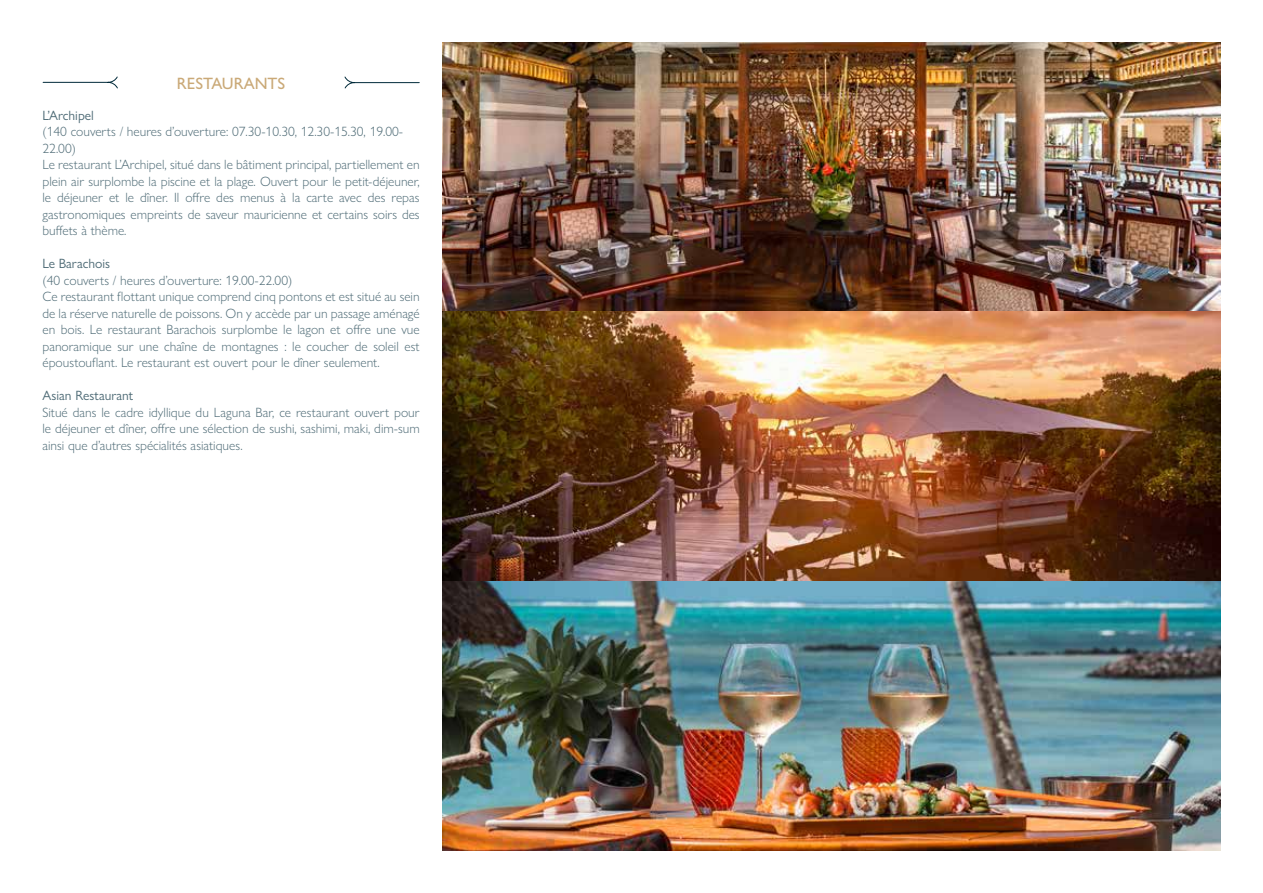
<style>
.page{position:relative;width:1263px;height:893px;background:#fff}
.page>*{position:absolute;margin:0;border:0;box-sizing:border-box;transform-origin:0 0}
.t1{font:500 16.5px "Gill Sans Nova";color:#caa977}
.t2{font:300 13.5px/16.5px "Gill Sans Nova";color:#4d6a75}
.t3{font:13.5px "Gill Sans Nova";color:#4d6a75}
</style>
<div class="page">
<svg style="left:42px;top:76px;width:378px;height:13px"></svg>
<img style="left:443px;top:43px;width:777px;height:807px">
<p class="t1" style="left:177px;top:73px;width:110px">RESTAURANTS</p>
<p class="t3" style="left:43px;top:107px;width:53px">L’Archipel</p>
<p class="t2" style="left:43px;top:123px;width:379px">(140 couverts / heures d’ouverture: 07.30-10.30, 12.30-15.30, 19.00- 22.00)<br>Le restaurant L’Archipel, situé dans le bâtiment principal, partiellement en plein air surplombe la piscine et la plage. Ouvert pour le petit-déjeuner, le déjeuner et le dîner. Il offre des menus à la carte avec des repas gastronomiques empreints de saveur mauricienne et certains soirs des buffets à thème.</p>
<p class="t3" style="left:43px;top:255px;width:69px">Le Barachois</p>
<p class="t2" style="left:43px;top:272px;width:379px">(40 couverts / heures d’ouverture: 19.00-22.00)<br>Ce restaurant flottant unique comprend cinq pontons et est situé au sein de la réserve naturelle de poissons. On y accède par un passage aménagé en bois. Le restaurant Barachois surplombe le lagon et offre une vue panoramique sur une chaîne de montagnes : le coucher de soleil est époustouflant. Le restaurant est ouvert pour le dîner seulement.</p>
<p class="t3" style="left:43px;top:387px;width:92px">Asian Restaurant</p>
<p class="t2" style="left:43px;top:404px;width:379px;text-align:justify">Situé dans le cadre idyllique du Laguna Bar, ce restaurant ouvert pour le déjeuner et dîner, offre une sélection de sushi, sashimi, maki, dim-sum ainsi que d’autres spécialités asiatiques.</p>
</div>
